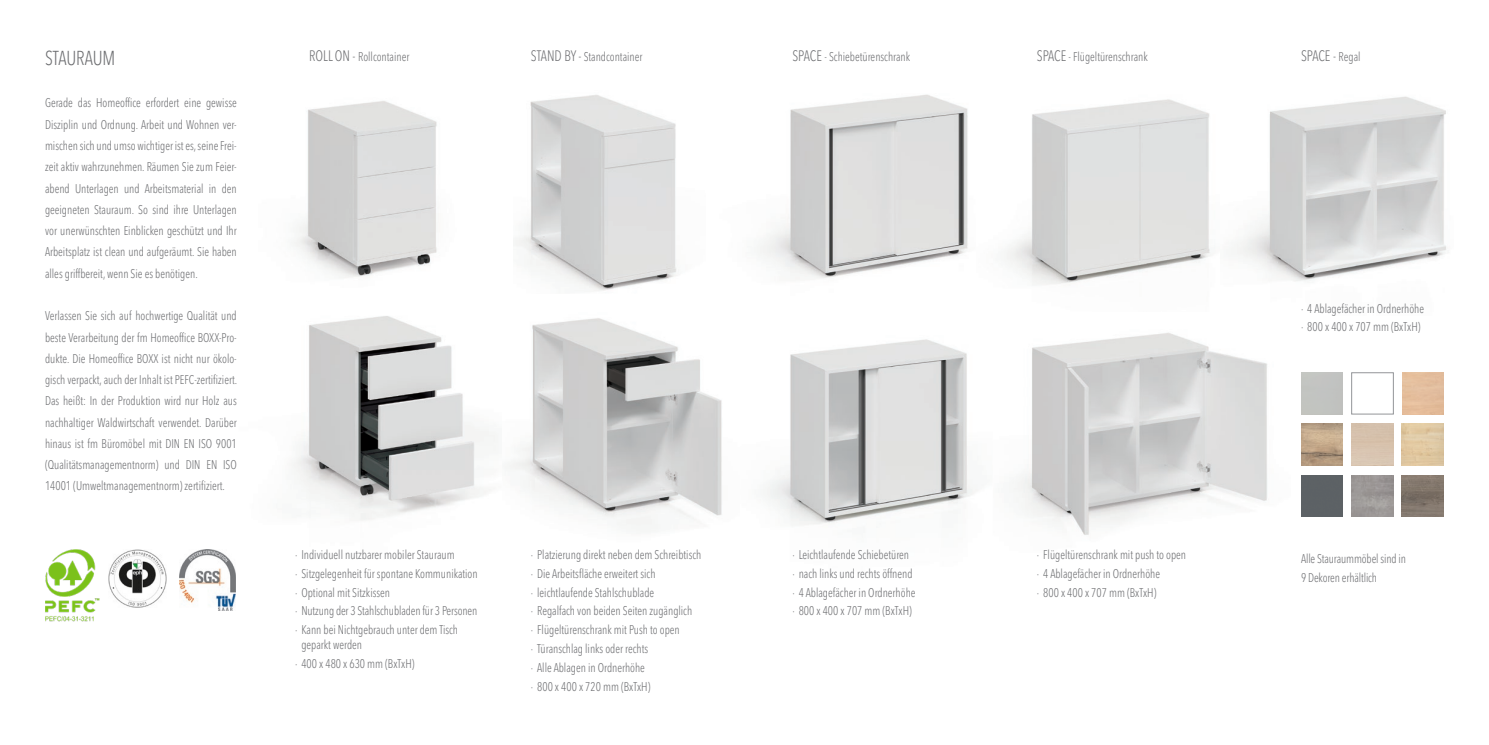
<style>
.page{position:relative;width:1489px;height:745px;background:#fff}
.page>*{position:absolute;margin:0;border:0;box-sizing:border-box;transform-origin:0 0}
.t1{font:300 condensed 20px "Avenir Next LT Pro";letter-spacing:-.005em;color:#6c6d70;scale:.91 1}
.t2{font:300 condensed 15px "Avenir Next LT Pro";letter-spacing:-.005em;color:#6c6d70;scale:.91 1}
.t3{font:300 condensed 12.5px/21.2px "Avenir Next LT Pro";color:#6c6d70;text-align:justify;scale:.91 1}
.s1{font-size:15px}
.s2{font-size:12.5px}
</style>
<div class="page">
<img style="left:760px;top:94px;width:208px;height:185px">
<img style="left:1014px;top:332px;width:253px;height:203px">
<img style="left:1006px;top:99px;width:204px;height:186px">
<img style="left:1237px;top:96px;width:209px;height:185px">
<img style="left:767px;top:339px;width:210px;height:186px">
<img style="left:515px;top:95px;width:162px;height:196px">
<img style="left:294px;top:101px;width:143px;height:177px">
<img style="left:293px;top:316px;width:202px;height:205px">
<img style="left:509px;top:318px;width:213px;height:208px">
<img style="left:45px;top:549px;width:55px;height:73px">
<img style="left:109px;top:549px;width:57px;height:57px">
<img style="left:179px;top:549px;width:56px;height:61px">
<img style="left:1351px;top:475px;width:41px;height:41px">
<img style="left:1401px;top:423px;width:42px;height:42px">
<img style="left:1401px;top:475px;width:42px;height:41px">
<img style="left:1301px;top:423px;width:41px;height:42px">
<div style="left:1301px;top:475px;width:41px;height:41px;background:#5c6165"></div>
<div style="left:1351px;top:372px;width:42px;height:42px;background:#fff;border:1px solid #939598"></div>
<p class="t1" style="left:45px;top:46px;width:79px">STAURAUM</p>
<p class="t3" style="left:45px;top:92px;width:212px">Gerade das Homeoffice erfordert eine gewisse Disziplin und Ordnung. Arbeit und Wohnen ver&shy;mischen sich und umso wichtiger ist es, seine Frei&shy;zeit aktiv wahrzunehmen. Räumen Sie zum Feier&shy;abend Unterlagen und Arbeitsmaterial in den geeigneten Stauraum. So sind ihre Unterlagen vor unerwünschten Einblicken geschützt und Ihr Arbeitsplatz ist clean und aufgeräumt. Sie haben alles griffbereit, wenn Sie es benötigen.</p>
<p class="t3" style="left:45px;top:305px;width:213px">Verlassen Sie sich auf hochwertige Qualität und beste Verarbeitung der fm Homeoffice BOXX-Pro&shy;dukte. Die Homeoffice BOXX ist nicht nur ökolo&shy;gisch verpackt, auch der Inhalt ist PEFC-zertifiziert.<br>Das heißt: In der Produktion wird nur Holz aus nachhaltiger Waldwirtschaft verwendet. Darüber hinaus ist fm Büromöbel mit DIN EN ISO 9001 (Qualitätsmanagementnorm) und DIN EN ISO 14001 (Umweltmanagementnorm) zertifiziert.</p>
<p class="t3" style="left:309px;top:46px;width:111px"><span class="s1">ROLL ON -</span> Rollcontainer</p>
<p class="t3" style="left:531px;top:46px;width:124px"><span class="s1">STAND BY -</span> Standcontainer</p>
<p class="t3" style="left:792px;top:46px;width:131px"><span class="s1">SPACE</span> - Schiebetürenschrank</p>
<p class="t3" style="left:1036px;top:46px;width:123px"><span class="s1">SPACE</span> - Flügeltürenschrank</p>
<p class="t2" style="left:1300px;top:47px;width:67px">SPACE - <span class="s2">Regal</span></p>
<p class="t3" style="left:295px;top:545px;width:202px;line-height:18.8px">· Individuell nutzbarer mobiler Stauraum<br>· Sitzgelegenheit für spontane Kommunikation</p>
<p class="t3" style="left:295px;top:581px;width:106px">· Optional mit Sitzkissen</p>
<p class="t3" style="left:295px;top:600px;width:202px">· Nutzung der 3 Stahlschubladen für 3 Personen</p>
<p class="t3" style="left:295px;top:618px;width:181px">· Kann bei Nichtgebrauch unter dem Tisch</p>
<p class="t3" style="left:301px;top:633px;width:68px">geparkt werden</p>
<p class="t3" style="left:295px;top:652px;width:133px">· 400 x 480 x 630 mm (BxTxH)</p>
<p class="t3" style="left:531px;top:543px;width:189px">· Platzierung direkt neben dem Schreibtisch</p>
<p class="t3" style="left:531px;top:562px;width:138px">· Die Arbeitsfläche erweitert sich</p>
<p class="t3" style="left:531px;top:581px;width:137px">· leichtlaufende Stahlschublade</p>
<p class="t3" style="left:531px;top:600px;width:179px">· Regalfach von beiden Seiten zugänglich</p>
<p class="t3" style="left:531px;top:618px;width:165px">· Flügeltürenschrank mit Push to open</p>
<p class="t3" style="left:531px;top:637px;width:130px">· Türanschlag links oder rechts</p>
<p class="t3" style="left:531px;top:656px;width:127px">· Alle Ablagen in Ordnerhöhe</p>
<p class="t3" style="left:531px;top:675px;width:133px">· 800 x 400 x 720 mm (BxTxH)</p>
<p class="t3" style="left:792px;top:543px;width:130px">· Leichtlaufende Schiebetüren</p>
<p class="t3" style="left:792px;top:562px;width:133px">· nach links und rechts öffnend</p>
<p class="t3" style="left:792px;top:581px;width:137px">· 4 Ablagefächer in Ordnerhöhe</p>
<p class="t3" style="left:792px;top:600px;width:133px">· 800 x 400 x 707 mm (BxTxH)</p>
<p class="t3" style="left:1036px;top:543px;width:165px">· Flügeltürenschrank mit push to open</p>
<p class="t3" style="left:1036px;top:562px;width:137px">· 4 Ablagefächer in Ordnerhöhe</p>
<p class="t3" style="left:1036px;top:581px;width:133px">· 800 x 400 x 707 mm (BxTxH)</p>
<p class="t3" style="left:1300px;top:297px;width:137px">· 4 Ablagefächer in Ordnerhöhe</p>
<p class="t3" style="left:1300px;top:316px;width:133px">· 800 x 400 x 707 mm (BxTxH)</p>
<p class="t3" style="left:1300px;top:547px;width:117px">Alle Stauraummöbel sind in</p>
<p class="t3" style="left:1300px;top:566px;width:85px">9 Dekoren erhältlich</p>
</div>
